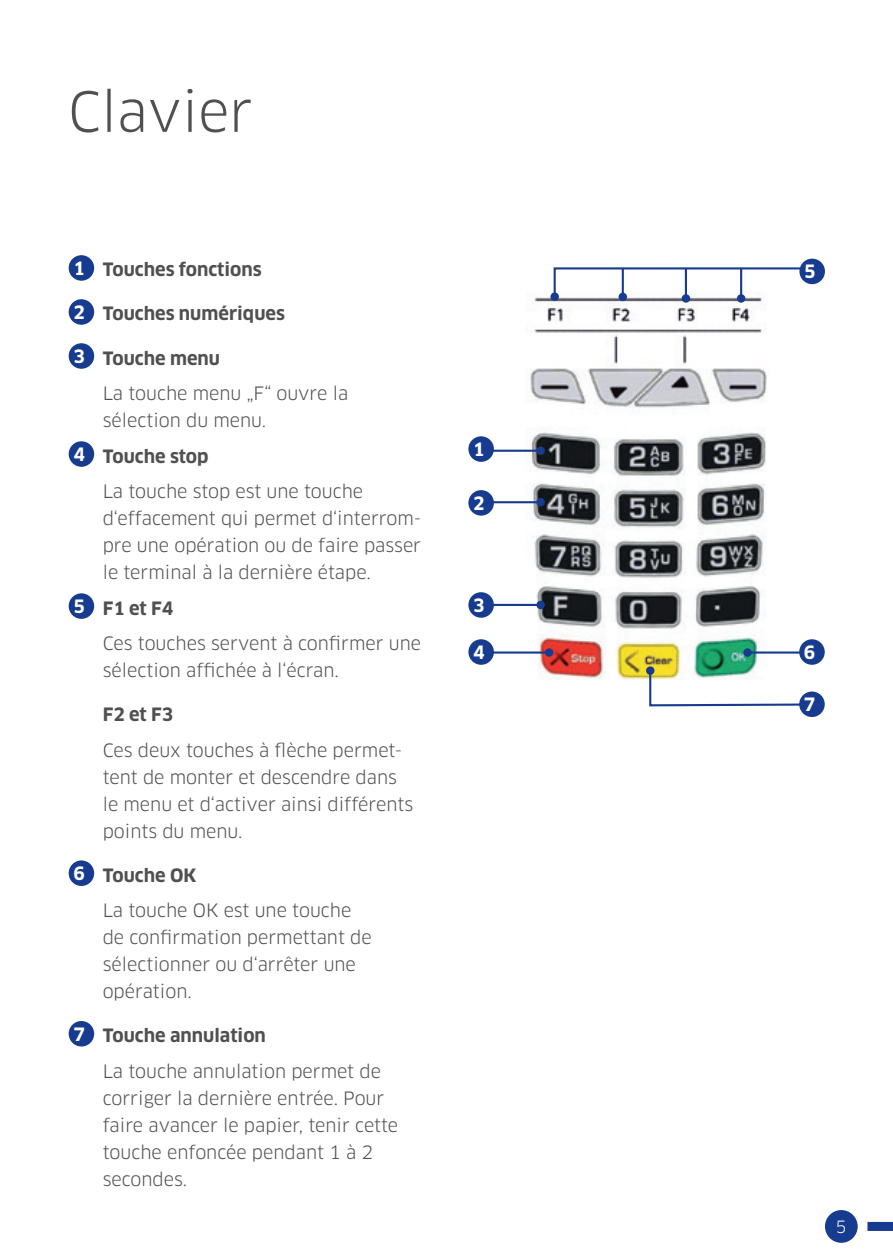
<style>
.page{position:relative;width:893px;height:1259px;background:#fff}
.page>*{position:absolute;margin:0;border:0;box-sizing:border-box;transform-origin:0 0}
.t1{font:54px "Clan Pro";color:#505052}
.t2{font:18px/27px "Clan Pro";color:#505052}
.t3{font:700 18px "Clan Pro";color:#505052}
.t4{font:700 18px "Clan Pro";color:#fff}
.t5{font:16.5px "Clan Pro";color:#fff}
.s1{color:#fff}
.s2{font-weight:700;color:#fff}
.s3{font-weight:700}
</style>
<div class="page">
<div style="left:867px;top:1222px;width:26px;height:9px;background:#173b8e"></div>
<div style="left:825px;top:1210px;width:33px;height:32px;background:#173b8e;border-radius:50%"></div>
<div style="left:69px;top:255px;width:25px;height:26px;background:#173b8e;border-radius:50%"></div>
<div style="left:69px;top:299px;width:25px;height:26px;background:#173b8e;border-radius:50%"></div>
<div style="left:69px;top:343px;width:25px;height:26px;background:#173b8e;border-radius:50%"></div>
<div style="left:69px;top:441px;width:25px;height:26px;background:#173b8e;border-radius:50%"></div>
<div style="left:69px;top:593px;width:25px;height:26px;background:#173b8e;border-radius:50%"></div>
<div style="left:69px;top:860px;width:25px;height:26px;background:#173b8e;border-radius:50%"></div>
<div style="left:69px;top:1021px;width:25px;height:25px;background:#173b8e;border-radius:50%"></div>
<img style="left:526px;top:297px;width:245px;height:383px">
<svg style="left:553px;top:267px;width:259px;height:32px"></svg>
<div style="left:550px;top:292px;width:9px;height:9px;background:#173b8e;border-radius:50%"></div>
<hr style="left:479px;top:450px;width:62px;height:2px;background:#173b8e">
<div style="left:536px;top:446px;width:9px;height:9px;background:#173b8e;border-radius:50%"></div>
<hr style="left:479px;top:501px;width:62px;height:2px;background:#173b8e">
<div style="left:536px;top:498px;width:9px;height:8px;background:#173b8e;border-radius:50%"></div>
<hr style="left:473px;top:604px;width:68px;height:2px;background:#173b8e">
<div style="left:536px;top:600px;width:9px;height:9px;background:#173b8e;border-radius:50%"></div>
<hr style="left:481px;top:651px;width:68px;height:2px;background:#173b8e">
<div style="left:545px;top:648px;width:8px;height:9px;background:#173b8e;border-radius:50%"></div>
<hr style="left:747px;top:651px;width:74px;height:2px;background:#173b8e">
<div style="left:743px;top:648px;width:9px;height:9px;background:#173b8e;border-radius:50%"></div>
<svg style="left:648px;top:668px;width:151px;height:39px"></svg>
<div style="left:646px;top:666px;width:8px;height:9px;background:#173b8e;border-radius:50%"></div>
<hr style="left:740px;top:268px;width:2px;height:30px;background:#173b8e">
<div style="left:737px;top:294px;width:8px;height:9px;background:#173b8e;border-radius:50%"></div>
<hr style="left:685px;top:268px;width:2px;height:30px;background:#173b8e">
<div style="left:682px;top:294px;width:8px;height:9px;background:#173b8e;border-radius:50%"></div>
<hr style="left:622px;top:268px;width:2px;height:29px;background:#173b8e">
<div style="left:619px;top:293px;width:8px;height:8px;background:#173b8e;border-radius:50%"></div>
<div style="left:468px;top:436px;width:26px;height:26px;background:#173b8e;border-radius:50%"></div>
<div style="left:468px;top:490px;width:26px;height:25px;background:#173b8e;border-radius:50%"></div>
<div style="left:468px;top:592px;width:26px;height:26px;background:#173b8e;border-radius:50%"></div>
<div style="left:468px;top:639px;width:26px;height:26px;background:#173b8e;border-radius:50%"></div>
<div style="left:799px;top:639px;width:26px;height:26px;background:#173b8e;border-radius:50%"></div>
<div style="left:799px;top:691px;width:26px;height:26px;background:#173b8e;border-radius:50%"></div>
<div style="left:799px;top:259px;width:26px;height:25px;background:#173b8e;border-radius:50%"></div>
<h1 class="t1" style="left:68px;top:80px;width:186px">Clavier</h1>
<p class="t3" style="left:73px;top:259px;width:190px"><span class="s1">1</span> Touches fonctions</p>
<p class="t3" style="left:73px;top:303px;width:213px"><span class="s1">2</span> Touches numériques</p>
<p class="t2" style="left:103px;top:340px;width:247px;line-height:35.4px;text-indent:-29px"><span class="s2">3</span> <span class="s3">Touche menu<br></span>La touche menu „F“ ouvre la</p>
<p class="t2" style="left:73px;top:403px;width:194px;line-height:35.4px;text-indent:29px">sélection du menu.<br><span class="s2">4</span> <span class="s3">Touche stop</span></p>
<p class="t2" style="left:103px;top:478px;width:320px">La touche stop est une touche d‘effacement qui permet d‘interrom&shy;pre une opération ou de faire passer le terminal à la dernière étape.</p>
<p class="t2" style="left:103px;top:590px;width:320px;line-height:35.4px;text-indent:-29px"><span class="s2">5</span> <span class="s3">F1 et F4<br></span>Ces touches servent à confirmer une</p>
<p class="t2" style="left:103px;top:657px;width:238px">sélection affichée à l‘écran.</p>
<p class="t3" style="left:103px;top:704px;width:72px">F2 et F3</p>
<p class="t2" style="left:103px;top:736px;width:312px">Ces deux touches à flèche permet&shy;tent de monter et descendre dans le menu et d‘activer ainsi différents points du menu.</p>
<p class="t2" style="left:103px;top:857px;width:250px;line-height:35.4px;text-indent:-29px"><span class="s2">6</span> <span class="s3">Touche OK<br></span>La touche OK est une touche</p>
<p class="t2" style="left:103px;top:924px;width:271px">de confirmation permettant de sélectionner ou d‘arrêter une opération.</p>
<p class="t2" style="left:103px;top:1018px;width:280px;line-height:35.4px;text-indent:-29px"><span class="s2">7</span> <span class="s3">Touche annulation<br></span>La touche annulation permet de</p>
<p class="t2" style="left:103px;top:1084px;width:297px">corriger la dernière entrée. Pour faire avancer le papier, tenir cette touche enfoncée pendant 1 à 2 secondes.</p>
<p class="t4" style="left:473px;top:439px;width:13px">1</p>
<p class="t4" style="left:473px;top:493px;width:13px">2</p>
<p class="t4" style="left:804px;top:261px;width:13px">5</p>
<p class="t4" style="left:473px;top:595px;width:13px">3</p>
<p class="t4" style="left:473px;top:642px;width:13px">4</p>
<p class="t4" style="left:804px;top:642px;width:13px">6</p>
<p class="t4" style="left:804px;top:694px;width:13px">7</p>
<p class="t5" style="left:836px;top:1217px;width:12px">5</p>
</div>
